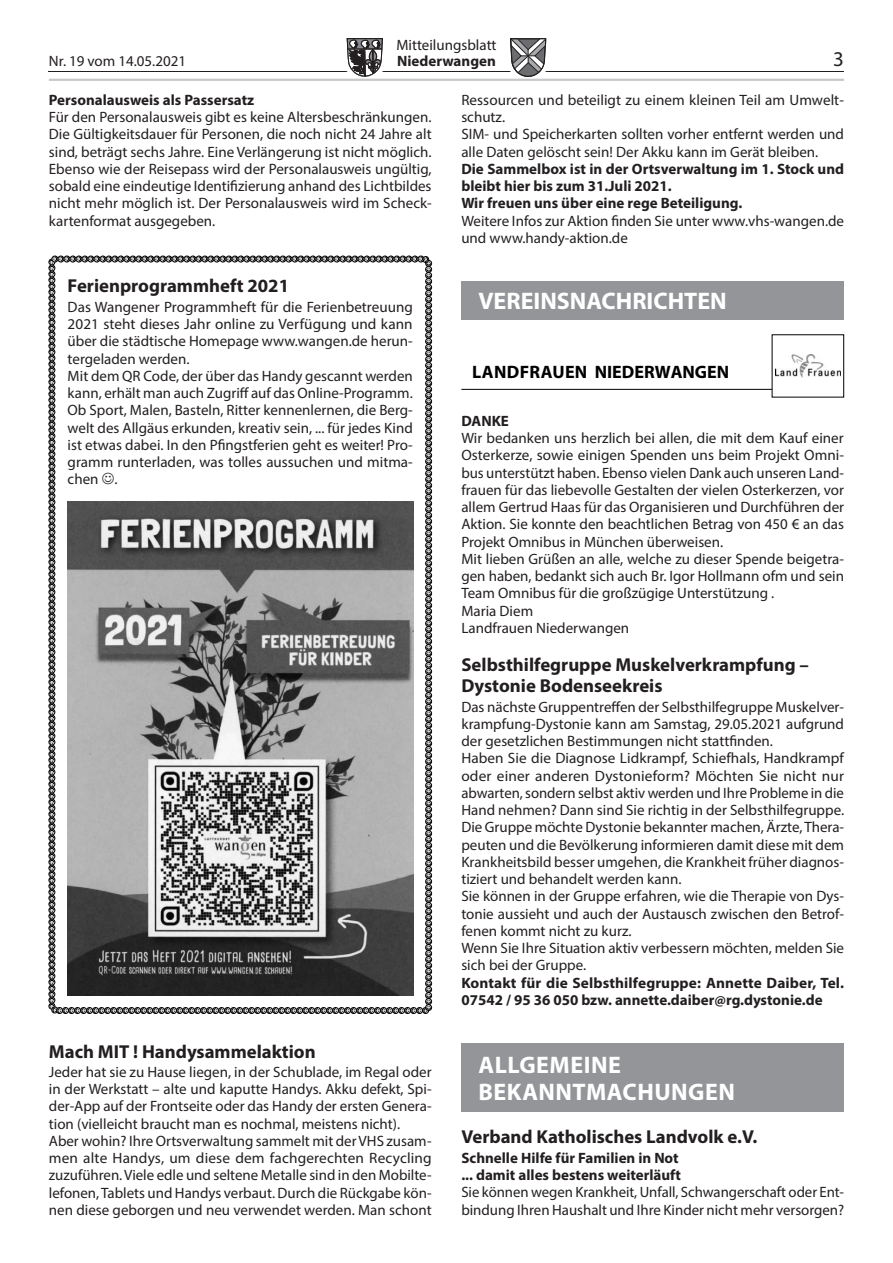
<style>
.page{position:relative;width:893px;height:1263px;background:#fff}
.page>*{position:absolute;margin:0;border:0;box-sizing:border-box;transform-origin:0 0}
.t1{font:700 24px/27px "Myriad Pro";letter-spacing:.02em;color:#fff}
.t2{font:700 24px "Myriad Pro";color:#fff}
.t3{font:21px "Myriad Pro";color:#231f20}
.t4{font:700 18.75px/21px "Myriad Pro";color:#231f20}
.t5{font:700 18px "Myriad Pro";color:#000}
.t6{font:15px/17.2px "Myriad Pro";color:#231f20}
.t7{font:700 15px/17.2px "Myriad Pro";color:#231f20}
</style>
<div class="page">
<hr style="left:49px;top:71px;width:795px;height:1px;background:#231f20">
<svg style="left:347px;top:38px;width:36px;height:39px"></svg>
<svg style="left:510px;top:38px;width:36px;height:39px"></svg>
<hr style="left:49px;top:79px;width:795px;height:2px;background:#c7c8ca">
<div style="left:461px;top:281px;width:383px;height:38px;background:#939598"></div>
<hr style="left:461px;top:389px;width:382px;height:1px;background:#000">
<div style="left:772px;top:335px;width:72px;height:62px;background:#fff"></div>
<img style="left:775px;top:355px;width:66px;height:22px">
<div style="left:461px;top:1043px;width:383px;height:68px;background:#939598"></div>
<svg style="left:49px;top:256px;width:383px;height:758px"></svg>
<p class="t6" style="left:396px;top:36px;width:102px">Mitteilungsblatt</p>
<p class="t6" style="left:49px;top:52px;width:139px">Nr. 19 vom 14.05.2021</p>
<p class="t7" style="left:397px;top:52px;width:100px">Niederwangen</p>
<h2 class="t3" style="left:833px;top:46px;width:12px">3</h2>
<p class="t7" style="left:49px;top:91px;width:207px">Personalausweis als Passersatz</p>
<p class="t6" style="left:49px;top:108px;width:384px;text-align:justify">Für den Personalausweis gibt es keine Altersbeschränkungen.<br>Die Gültigkeitsdauer für Personen, die noch nicht 24 Jahre alt sind, beträgt sechs Jahre. Eine Verlängerung ist nicht möglich.<br>Ebenso wie der Reisepass wird der Personalausweis ungültig, sobald eine eindeutige Identifizierung anhand des Lichtbildes nicht mehr möglich ist. Der Personalausweis wird im Scheck&shy;kartenformat ausgegeben.</p>
<p class="t6" style="left:461px;top:91px;width:384px">Ressourcen und beteiligt zu einem kleinen Teil am Umwelt&shy;schutz.<br>SIM- und Speicherkarten sollten vorher entfernt werden und alle Daten gelöscht sein! Der Akku kann im Gerät bleiben.</p>
<p class="t7" style="left:461px;top:160px;width:384px">Die Sammelbox ist in der Ortsverwaltung im 1. Stock und bleibt hier bis zum 31.Juli 2021.<br>Wir freuen uns über eine rege Beteiligung.</p>
<p class="t6" style="left:461px;top:212px;width:384px">Weitere Infos zur Aktion finden Sie unter www.vhs-wangen.de und www.handy-aktion.de</p>
<p class="t4" style="left:68px;top:275px;width:223px">Ferienprogrammheft 2021</p>
<p class="t6" style="left:68px;top:298px;width:347px">Das Wangener Programmheft für die Ferienbetreuung 2021 steht dieses Jahr online zu Verfügung und kann über die städtische Homepage www.wangen.de herun&shy;tergeladen werden.<br>Mit dem QR Code, der über das Handy gescannt werden kann, erhält man auch Zugriff auf das Online-Programm.<br>Ob Sport, Malen, Basteln, Ritter kennenlernen, die Berg&shy;welt des Allgäus erkunden, kreativ sein, ... für jedes Kind ist etwas dabei. In den Pfingstferien geht es weiter! Pro&shy;gramm runterladen, was tolles aussuchen und mitma&shy;chen .</p>
<p class="t4" style="left:49px;top:1040px;width:268px">Mach MIT ! Handysammelaktion</p>
<p class="t6" style="left:49px;top:1063px;width:384px">Jeder hat sie zu Hause liegen, in der Schublade, im Regal oder in der Werkstatt – alte und kaputte Handys. Akku defekt, Spi&shy;der-App auf der Frontseite oder das Handy der ersten Genera&shy;tion (vielleicht braucht man es nochmal, meistens nicht).<br>Aber wohin? Ihre Ortsverwaltung sammelt mit der VHS zusam&shy;men alte Handys, um diese dem fachgerechten Recycling zuzuführen. Viele edle und seltene Metalle sind in den Mobilte&shy;lefonen, Tablets und Handys verbaut. Durch die Rückgabe kön&shy;nen diese geborgen und neu verwendet werden. Man schont</p>
<h1 class="t2" style="left:478px;top:285px;width:250px">VEREINSNACHRICHTEN</h1>
<p class="t5" style="left:472px;top:360px;width:259px">LANDFRAUEN NIEDERWANGEN</p>
<p class="t7" style="left:461px;top:412px;width:49px">DANKE</p>
<p class="t6" style="left:461px;top:429px;width:384px">Wir bedanken uns herzlich bei allen, die mit dem Kauf einer Osterkerze, sowie einigen Spenden uns beim Projekt Omni&shy;bus unterstützt haben. Ebenso vielen Dank auch unseren Land&shy;frauen für das liebevolle Gestalten der vielen Osterkerzen, vor allem Gertrud Haas für das Organisieren und Durchführen der Aktion. Sie konnte den beachtlichen Betrag von 450 € an das Projekt Omnibus in München überweisen.<br>Mit lieben Grüßen an alle, welche zu dieser Spende beigetra&shy;gen haben, bedankt sich auch Br. Igor Hollmann ofm und sein Team Omnibus für die großzügige Unterstützung .<br>Maria Diem<br>Landfrauen Niederwangen</p>
<p class="t4" style="left:461px;top:654px;width:349px">Selbsthilfegruppe Muskelverkrampfung –<br>Dystonie Bodenseekreis</p>
<p class="t6" style="left:461px;top:698px;width:384px">Das nächste Gruppentreffen der Selbsthilfegruppe Muskelver&shy;krampfung-Dystonie kann am Samstag, 29.05.2021 aufgrund der gesetzlichen Bestimmungen nicht stattfinden.<br>Haben Sie die Diagnose Lidkrampf, Schiefhals, Handkrampf oder einer anderen Dystonieform? Möchten Sie nicht nur abwarten, sondern selbst aktiv werden und Ihre Probleme in die Hand nehmen? Dann sind Sie richtig in der Selbsthilfegruppe.<br>Die Gruppe möchte Dystonie bekannter machen, Ärzte, Thera&shy;peuten und die Bevölkerung informieren damit diese mit dem Krankheitsbild besser umgehen, die Krankheit früher diagnos&shy;tiziert und behandelt werden kann.<br>Sie können in der Gruppe erfahren, wie die Therapie von Dys&shy;tonie aussieht und auch der Austausch zwischen den Betrof&shy;fenen kommt nicht zu kurz.<br>Wenn Sie Ihre Situation aktiv verbessern möchten, melden Sie sich bei der Gruppe.</p>
<p class="t7" style="left:461px;top:973px;width:384px">Kontakt für die Selbsthilfegruppe: Annette Daiber, Tel.<br>07542 / 95 36 050 bzw. annette.daiber@rg.dystonie.de</p>
<h1 class="t1" style="left:479px;top:1050px;width:258px">ALLGEMEINE<br>BEKANNTMACHUNGEN</h1>
<p class="t4" style="left:461px;top:1126px;width:298px">Verband Katholisches Landvolk e.V.</p>
<p class="t7" style="left:461px;top:1149px;width:221px">Schnelle Hilfe für Familien in Not ... damit alles bestens weiterläuft</p>
<p class="t6" style="left:461px;top:1183px;width:384px">Sie können wegen Krankheit, Unfall, Schwangerschaft oder Ent&shy;bindung Ihren Haushalt und Ihre Kinder nicht mehr versorgen?</p>
</div>
